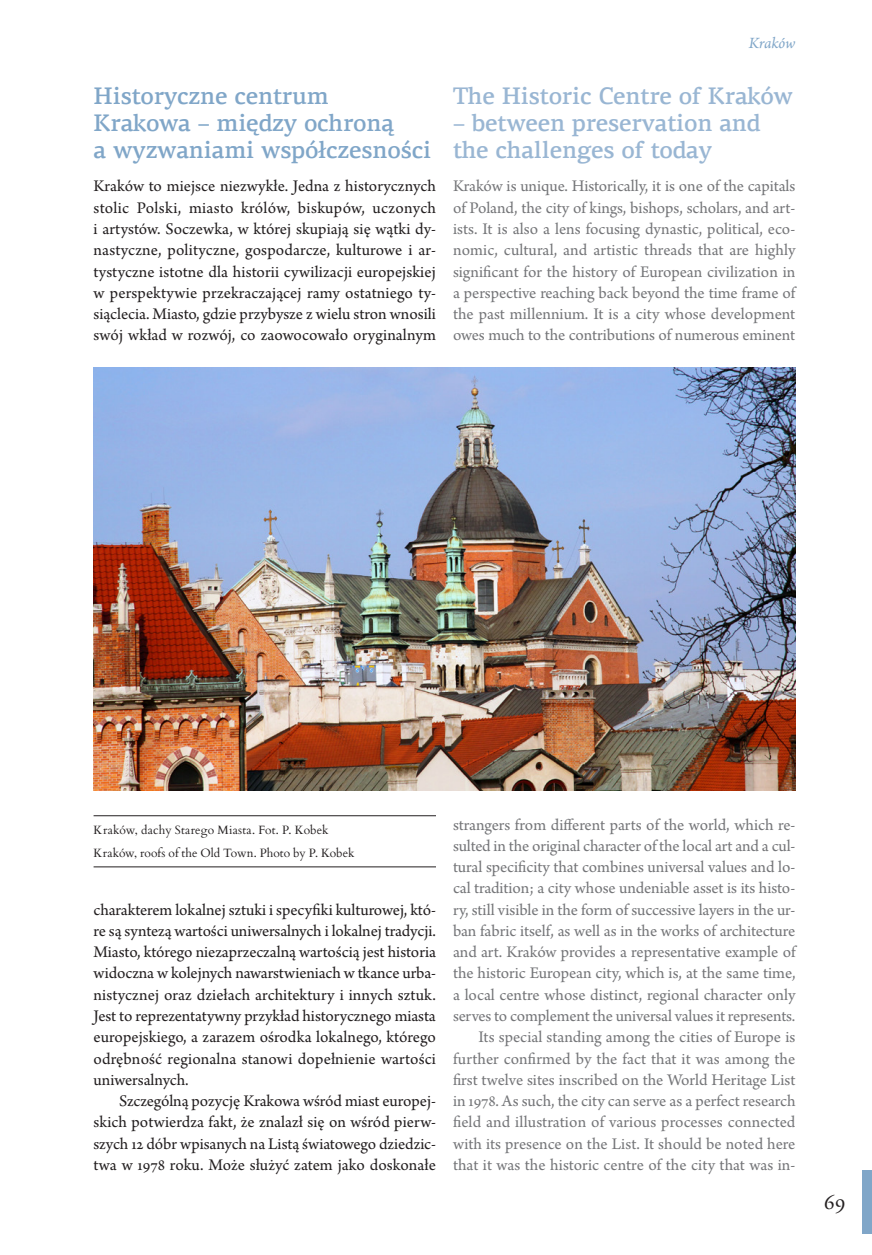
<style>
.page{position:relative;width:872px;height:1255px;background:#fff}
.page>*{position:absolute;margin:0;border:0;box-sizing:border-box;transform-origin:0 0}
.t1{font:500 24px/27px "PF Agora Serif Pro";letter-spacing:-.01em;color:#99b6d3}
.t2{font:500 24px/27px "PF Agora Serif Pro";letter-spacing:-.01em;color:#80a6c8}
.t3{font:22.5px "Adobe Garamond Pro";color:#231f20}
.t4{font:17.1px/21.3px "Arno Pro";letter-spacing:-.005em;color:#757679;text-align:justify}
.Styl_akapitowy_1{font:17.1px/21.3px "Arno Pro";letter-spacing:.005em;color:#231f20;text-align:justify}
.t5{font:italic 16.5px "Arno Pro";letter-spacing:-.01em;color:#80a6c8}
.Styl_akapitowy_3{font:12px "Cardo";letter-spacing:.005em;color:#231f20}
</style>
<div class="page">
<div style="left:862px;top:1170px;width:10px;height:63px;background:#80a6c8"></div>
<img style="left:94px;top:368px;width:701px;height:422px">
<hr style="left:94px;top:815px;width:342px;height:1px;background:#231f20">
<hr style="left:94px;top:866px;width:342px;height:1px;background:#231f20">
<p class="t2" style="left:94px;top:83px;width:339px">Historyczne centrum<br>Krakowa – między ochroną<br>a wyzwaniami współczesności</p>
<p class="Styl_akapitowy_1" style="left:94px;top:176px;width:344px">Kraków to miejsce niezwykłe. Jedna z historycznych stolic Polski, miasto królów, biskupów, uczonych i artystów. Soczewka, w której skupiają się wątki dy&shy;nastyczne, polityczne, gospodarcze, kulturowe i ar&shy;tystyczne istotne dla historii cywilizacji europejskiej w perspektywie przekraczającej ramy ostatniego ty&shy;siąclecia. Miasto, gdzie przybysze z wielu stron wnosili swój wkład w rozwój, co zaowocowało oryginalnym</p>
<p class="t5" style="left:748px;top:34px;width:48px">Kraków</p>
<p class="t1" style="left:453px;top:83px;width:341px">The Historic Centre of Kraków</p>
<p class="t1" style="left:453px;top:110px;width:309px">– between preservation and the challenges of today</p>
<p class="t4" style="left:453px;top:176px;width:344px">Kraków is unique. Historically, it is one of the capitals of Poland, the city of kings, bishops, scholars, and art&shy;ists. It is also a lens focusing dynastic, political, eco&shy;nomic, cultural, and artistic threads that are highly significant for the history of European civilization in a perspective reaching back beyond the time frame of the past millennium. It is a city whose development owes much to the contributions of numerous eminent</p>
<p class="Styl_akapitowy_3" style="left:94px;top:820px;width:237px">Kraków, dachy Starego Miasta. Fot. P. Kobek</p>
<p class="Styl_akapitowy_3" style="left:94px;top:843px;width:262px">Kraków, roofs of the Old Town. Photo by P. Kobek</p>
<p class="Styl_akapitowy_1" style="left:94px;top:899px;width:344px">charakterem lokalnej sztuki i specyfiki kulturowej, któ&shy;re są syntezą wartości uniwersalnych i lokalnej tradycji.<br>Miasto, którego niezaprzeczalną wartością jest historia widoczna w kolejnych nawarstwieniach w tkance urba&shy;nistycznej oraz dziełach architektury i innych sztuk.<br>Jest to reprezentatywny przykład historycznego miasta europejskiego, a zarazem ośrodka lokalnego, którego odrębność regionalna stanowi dopełnienie wartości uniwersalnych.</p>
<p class="Styl_akapitowy_1" style="left:94px;top:1091px;width:344px;text-indent:26px">Szczególną pozycję Krakowa wśród miast europej&shy;skich potwierdza fakt, że znalazł się on wśród pierw&shy;szych 12 dóbr wpisanych na Listą światowego dziedzic&shy;twa w 1978 roku. Może służyć zatem jako doskonałe</p>
<p class="t4" style="left:453px;top:814px;width:344px">strangers from different parts of the world, which re&shy;sulted in the original character of the local art and a cul&shy;tural specificity that combines universal values and lo&shy;cal tradition; a city whose undeniable asset is its histo&shy;ry, still visible in the form of successive layers in the ur&shy;ban fabric itself, as well as in the works of architecture and art. Kraków provides a representative example of the historic European city, which is, at the same time, a local centre whose distinct, regional character only serves to complement the universal values it represents.</p>
<p class="t4" style="left:453px;top:1027px;width:344px;text-indent:26px">Its special standing among the cities of Europe is further confirmed by the fact that it was among the first twelve sites inscribed on the World Heritage List in 1978. As such, the city can serve as a perfect research field and illustration of various processes connected with its presence on the List. It should be noted here that it was the historic centre of the city that was in-</p>
<p class="t3" style="left:823px;top:1187px;width:24px">69</p>
</div>
